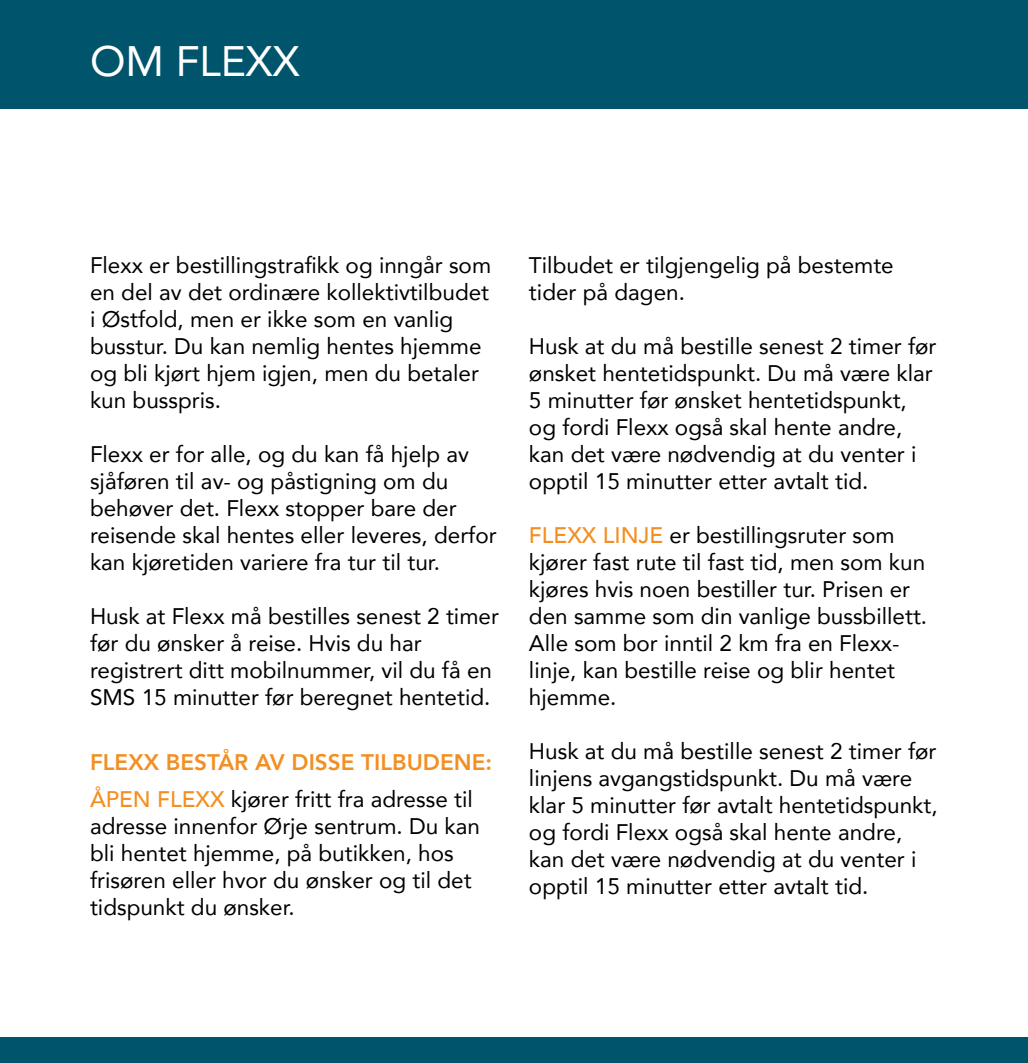
<style>
.page{position:relative;width:1028px;height:1063px;background:#fff}
.page>*{position:absolute;margin:0;border:0;box-sizing:border-box;transform-origin:0 0}
.t1{font:42.5px "Avenir";color:#fff}
.t2{font:22.5px/27px "Avenir";color:#000}
.t3{font:800 22.5px/37px "Avenir";color:#f38f22}
.s1{font-weight:500}
.s2{font-weight:400;color:#000}
.s3{font-weight:500;color:#f38f22}
</style>
<div class="page">
<div style="left:0;top:0;width:1028px;height:109px;background:#00546c"></div>
<div style="left:0;top:1037px;width:1028px;height:26px;background:#00546c"></div>
<h1 class="t1" style="left:90px;top:27px;width:211px">OM FLEXX</h1>
<p class="t2" style="left:90px;top:251px;width:402px">Flexx er bestillingstrafikk og inngår som en del av det ordinære kollektivtilbudet i Østfold, men er ikke som en vanlig busstur. Du kan nemlig hentes hjemme og bli kjørt hjem igjen, men du betaler kun busspris.</p>
<p class="t2" style="left:90px;top:440px;width:408px">Flexx er for alle, og du kan få hjelp av sjåføren til av- og påstigning om du behøver det. Flexx stopper bare der reisende skal hentes eller leveres, derfor kan kjøretiden variere fra tur til tur.</p>
<p class="t2" style="left:90px;top:602px;width:410px">Husk at Flexx må bestilles senest 2 timer før du ønsker å reise. Hvis du har registrert ditt mobilnummer, vil du få en SMS 15 minutter før beregnet hentetid.</p>
<p class="t3" style="left:90px;top:744px;width:403px">FLEXX BESTÅR AV DISSE TILBUDENE:<br><span class="s1">ÅPEN FLEXX</span> <span class="s2">kjører fritt fra adresse til</span></p>
<p class="t2" style="left:90px;top:812px;width:391px">adresse innenfor Ørje sentrum. Du kan bli hentet hjemme, på butikken, hos frisøren eller hvor du ønsker og til det tidspunkt du ønsker.</p>
<p class="t2" style="left:529px;top:251px;width:366px">Tilbudet er tilgjengelig på bestemte tider på dagen.</p>
<p class="t2" style="left:529px;top:332px;width:409px">Husk at du må bestille senest 2 timer før ønsket hentetidspunkt. Du må være klar 5 minutter før ønsket hentetidspunkt, og fordi Flexx også skal hente andre, kan det være nødvendig at du venter i opptil 15 minutter etter avtalt tid.</p>
<p class="t2" style="left:529px;top:521px;width:400px"><span class="s3">FLEXX LINJE</span> er bestillingsruter som kjører fast rute til fast tid, men som kun kjøres hvis noen bestiller tur. Prisen er den samme som din vanlige bussbillett.<br>Alle som bor inntil 2 km fra en Flexx&shy;linje, kan bestille reise og blir hentet hjemme.</p>
<p class="t2" style="left:529px;top:737px;width:410px">Husk at du må bestille senest 2 timer før linjens avgangstidspunkt. Du må være klar 5 minutter før avtalt hentetidspunkt, og fordi Flexx også skal hente andre, kan det være nødvendig at du venter i opptil 15 minutter etter avtalt tid.</p>
</div>
